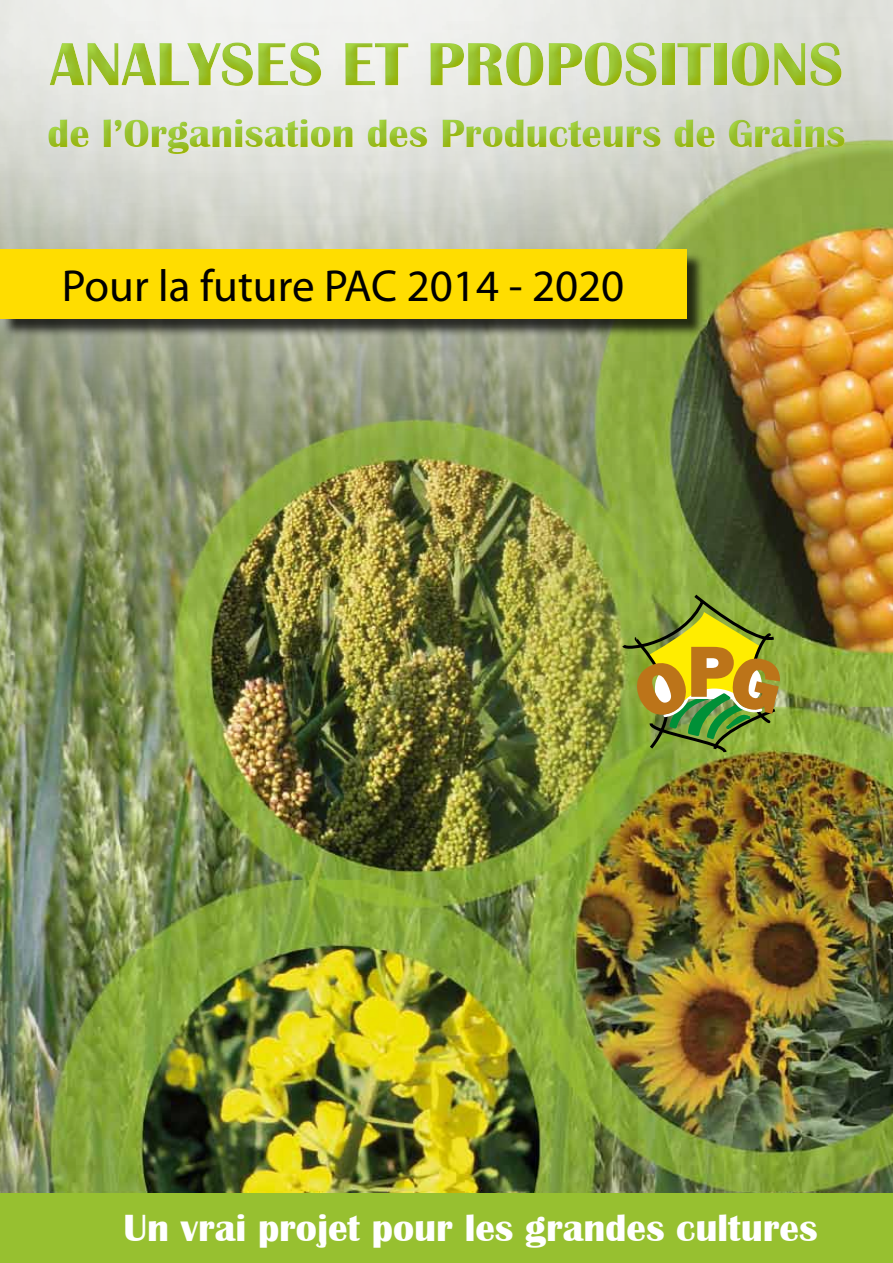
<style>
.page{position:relative;width:893px;height:1263px;background:#fff}
.page>*{position:absolute;margin:0;border:0;box-sizing:border-box;transform-origin:0 0}
.t1{font:700 63px "Britannic";color:#97c030}
.t2{font:45px "Myriad Pro";color:#000}
.t3{font:700 40.5px "Britannic";color:#97c030}
.t4{font:700 39px "Britannic";color:#fff}
</style>
<div class="page">
<img style="left:0;top:0;width:893px;height:1193px">
<div style="left:0;top:1193px;width:893px;height:70px;background:#97c030"></div>
<div style="left:40px;top:32px;width:812px;height:127px;background:#44a12b;opacity:.75"></div>
<div style="left:41px;top:36px;width:814px;height:128px;background:#ffed00;opacity:.75"></div>
<div style="left:2px;top:252px;width:703px;height:86px;background:#000;opacity:.75"></div>
<div style="left:0;top:249px;width:686px;height:70px;background:#fd0"></div>
<svg style="left:622px;top:595px;width:158px;height:160px;background:#979f33"></svg>
<h1 class="t1" style="left:50px;top:29px;width:795px">Analyses et propositions</h1>
<p class="t3" style="left:48px;top:110px;width:800px">de l’Organisation des Producteurs de Grains</p>
<p class="t2" style="left:62px;top:258px;width:564px">Pour la future PAC 2014 - 2020</p>
<p class="t4" style="left:124px;top:1206px;width:696px">Un vrai projet pour les grandes cultures</p>
</div>
